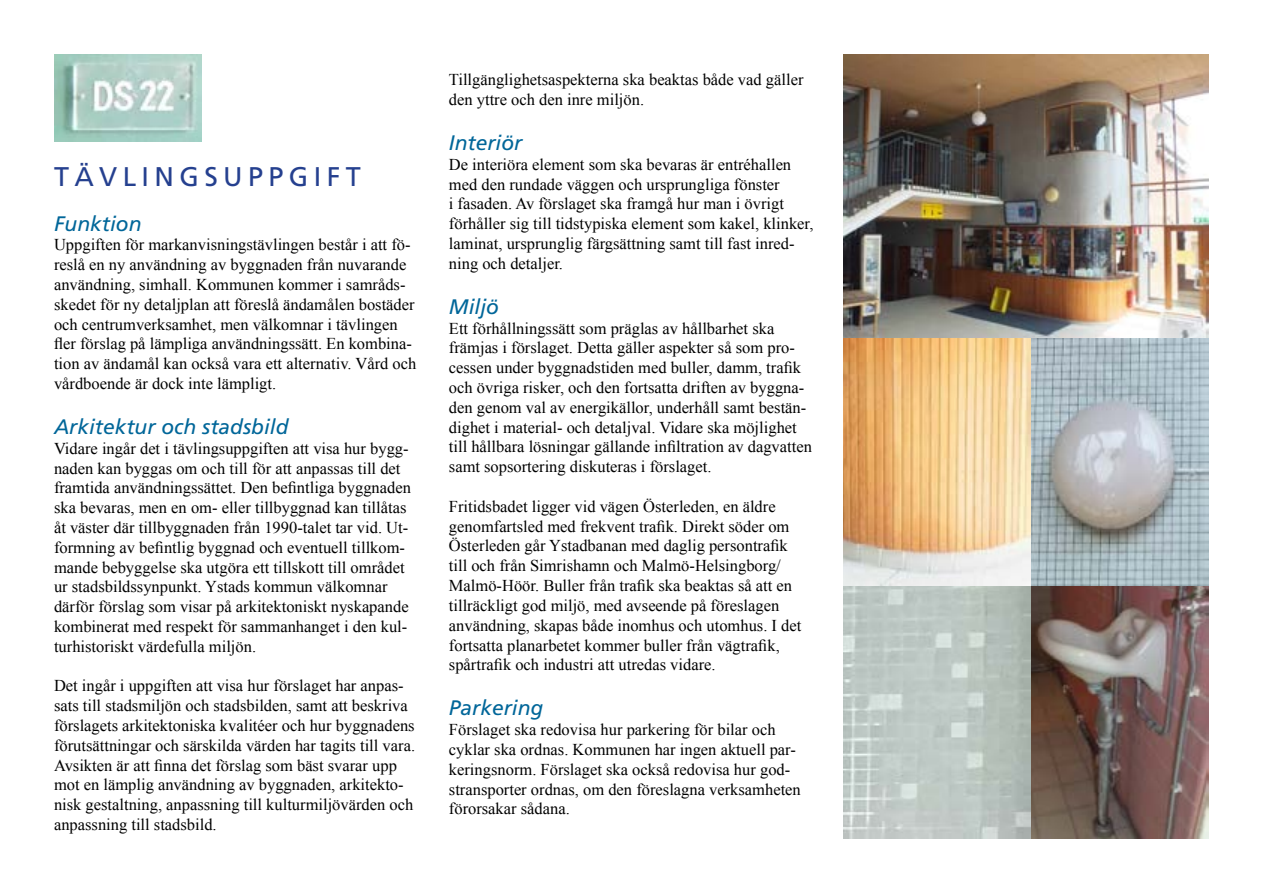
<style>
.page{position:relative;width:1263px;height:893px;background:#fff}
.page>*{position:absolute;margin:0;border:0;box-sizing:border-box;transform-origin:0 0}
.t1{font:27px "Frutiger LT";letter-spacing:.2em;color:#25408f}
.t2{font:italic 21px "Frutiger LT";color:#069}
.t3{font:16.5px/19.8px "Times New Roman";color:#000}
</style>
<div class="page">
<img style="left:844px;top:54px;width:365px;height:284px">
<img style="left:1031px;top:586px;width:178px;height:253px">
<img style="left:844px;top:586px;width:187px;height:253px">
<img style="left:1031px;top:338px;width:178px;height:248px">
<img style="left:844px;top:338px;width:187px;height:248px">
<img style="left:54px;top:54px;width:147px;height:88px">
<h1 class="t1" style="left:54px;top:160px;width:308px">TÄVLINGSU PPGIFT</h1>
<p class="t2" style="left:54px;top:211px;width:89px">Funktion</p>
<p class="t3" style="left:54px;top:235px;width:364px">Uppgiften för markanvisningstävlingen består i att fö&shy;reslå en ny användning av byggnaden från nuvarande användning, simhall. Kommunen kommer i samråds&shy;skedet för ny detaljplan att föreslå ändamålen bostäder och centrumverksamhet, men välkomnar i tävlingen fler förslag på lämpliga användningssätt. En kombina&shy;tion av ändamål kan också vara ett alternativ. Vård och vårdboende är dock inte lämpligt.</p>
<p class="t2" style="left:54px;top:414px;width:236px">Arkitektur och stadsbild</p>
<p class="t3" style="left:54px;top:438px;width:358px">Vidare ingår det i tävlingsuppgiften att visa hur bygg&shy;naden kan byggas om och till för att anpassas till det framtida användningssättet. Den befintliga byggnaden ska bevaras, men en om- eller tillbyggnad kan tillåtas åt väster där tillbyggnaden från 1990-talet tar vid. Ut&shy;formning av befintlig byggnad och eventuell tillkom&shy;mande bebyggelse ska utgöra ett tillskott till området ur stadsbildssynpunkt. Ystads kommun välkomnar därför förslag som visar på arkitektoniskt nyskapande kombinerat med respekt för sammanhanget i den kul&shy;turhistoriskt värdefulla miljön.</p>
<p class="t3" style="left:54px;top:676px;width:363px">Det ingår i uppgiften att visa hur förslaget har anpas&shy;sats till stadsmiljön och stadsbilden, samt att beskriva förslagets arkitektoniska kvalitéer och hur byggnadens förutsättningar och särskilda värden har tagits till vara.<br>Avsikten är att finna det förslag som bäst svarar upp mot en lämplig användning av byggnaden, arkitekto&shy;nisk gestaltning, anpassning till kulturmiljövärden och anpassning till stadsbild.</p>
<p class="t3" style="left:449px;top:70px;width:356px">Tillgänglighetsaspekterna ska beaktas både vad gäller den yttre och den inre miljön.</p>
<p class="t2" style="left:449px;top:131px;width:75px">Interiör</p>
<p class="t3" style="left:449px;top:154px;width:366px">De interiöra element som ska bevaras är entréhallen med den rundade väggen och ursprungliga fönster<br>i fasaden. Av förslaget ska framgå hur man i övrigt förhåller sig till tidstypiska element som kakel, klinker, laminat, ursprunglig färgsättning samt till fast inred&shy;ning och detaljer.</p>
<p class="t2" style="left:449px;top:294px;width:52px">Miljö</p>
<p class="t3" style="left:449px;top:318px;width:364px">Ett förhållningssätt som präglas av hållbarhet ska främjas i förslaget. Detta gäller aspekter så som pro&shy;cessen under byggnadstiden med buller, damm, trafik och övriga risker, och den fortsatta driften av byggna&shy;den genom val av energikällor, underhåll samt bestän&shy;dighet i material- och detaljval. Vidare ska möjlighet till hållbara lösningar gällande infiltration av dagvatten samt sopsortering diskuteras i förslaget.</p>
<p class="t3" style="left:449px;top:496px;width:354px">Fritidsbadet ligger vid vägen Österleden, en äldre genomfartsled med frekvent trafik. Direkt söder om Österleden går Ystadbanan med daglig persontrafik till och från Simrishamn och Malmö-Helsingborg/ Malmö-Höör. Buller från trafik ska beaktas så att en tillräckligt god miljö, med avseende på föreslagen användning, skapas både inomhus och utomhus. I det fortsatta planarbetet kommer buller från vägtrafik, spårtrafik och industri att utredas vidare.</p>
<p class="t2" style="left:449px;top:696px;width:96px">Parkering</p>
<p class="t3" style="left:449px;top:719px;width:353px">Förslaget ska redovisa hur parkering för bilar och cyklar ska ordnas. Kommunen har ingen aktuell par&shy;keringsnorm. Förslaget ska också redovisa hur god&shy;stransporter ordnas, om den föreslagna verksamheten förorsakar sådana.</p>
</div>
